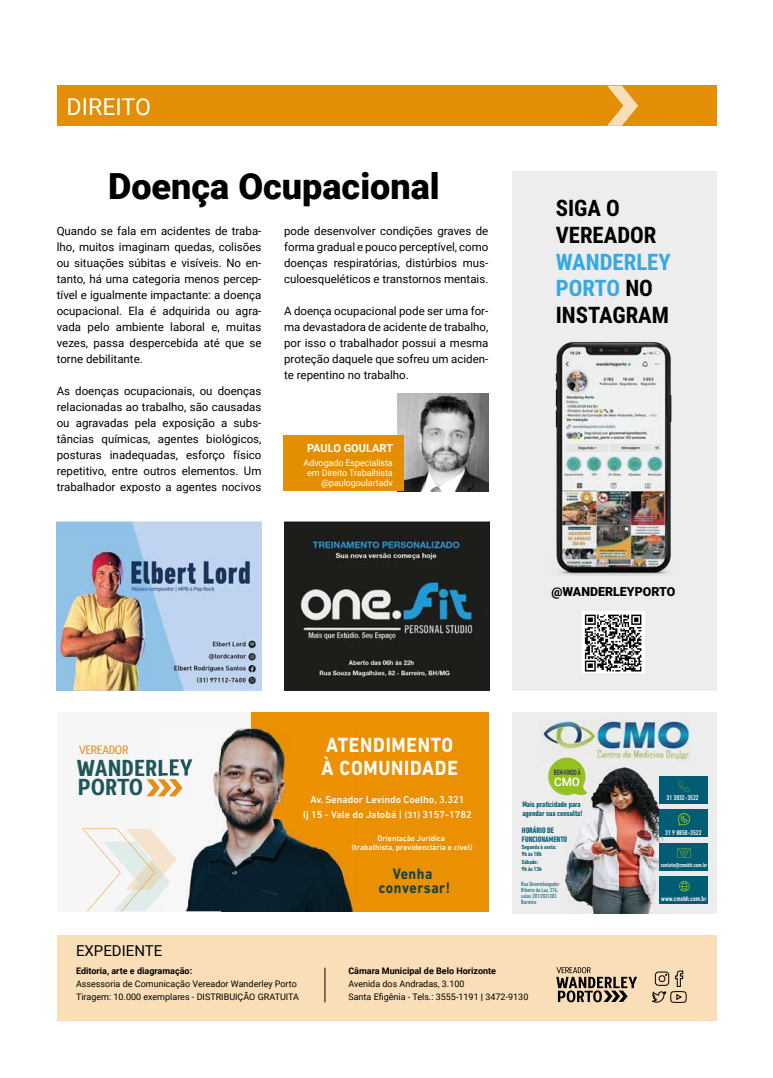
<style>
.page{position:relative;width:773px;height:1078px;background:#fff}
.page>*{position:absolute;margin:0;border:0;box-sizing:border-box;transform-origin:0 0}
.t1{font:900 36px "Roboto";color:#000}
.t2{font:23.2px "Roboto";color:#fff}
.t3{font:700 22.7px/26.7px "Roboto Condensed";color:#36a9e1}
.t4{font:700 22.7px/26.7px "Roboto Condensed";color:#000}
.t5{font:700 20.8px/22.5px "DIN Next LT Pro";letter-spacing:.04em;color:#fff;scale:.9 1}
.t6{font:700 20.2px "Specify PERSONAL Condensed";letter-spacing:.05em;color:#1e565c}
.t7{font:700 15.5px/13.9px "DIN Next LT Pro";letter-spacing:.04em;color:#144246;text-align:center;scale:.9 1}
.t8{font:15px "Roboto";color:#000}
.t9{font:900 12.4px "Roboto";color:#000}
.t10{font:500 11.7px "Roboto";color:#fff}
.t11{font:11.5px/16px "Roboto";color:#000;text-align:justify}
.t12{font:700 11px "Roboto";color:#fff}
.t13{font:500 10.6px "Specify PERSONAL Condensed";color:#e48f18}
.t14{font:500 10.3px/14.9px "DIN Next LT Pro";color:#fff;text-align:center}
.t15{font:9px/13px "Roboto";color:#000}
.t16{font:700 9px "Roboto";color:#000}
.t17{font:9px/10px "Roboto";letter-spacing:-.01em;color:#fff;text-align:right}
.t18{font:700 condensed 8.1px/9.1px "DIN Next LT Pro";color:#025c74}
.t19{font:500 8px/8.6px "DIN Next LT Pro";color:#fff;text-align:center}
.t20{font:500 7.8px "DIN Next LT Pro";color:#1d2a4c;scale:.58 1}
.t21{font:500 condensed 7.1px "DIN Next LT Pro";color:#fff}
.t22{font:condensed 6.1px/6.1px "DIN Next LT Pro";color:#025c74}
.t23{font:700 condensed 6.1px/7.1px "DIN Next LT Pro";color:#025c74}
.t24{font:500 condensed 6.1px "DIN Next LT Pro";color:#fff}
.s1{color:#000}
.s2{font-size:9.2px}
.s3{font-weight:900}
</style>
<div class="page">
<img style="left:57px;top:521px;width:204px;height:169px">
<div style="left:57px;top:85px;width:659px;height:40px;background:#e38e04"></div>
<div style="left:57px;top:934px;width:658px;height:86px;background:#fadeb8"></div>
<svg style="left:556px;top:967px;width:81px;height:35px"></svg>
<svg style="left:652px;top:970px;width:35px;height:33px"></svg>
<hr style="left:324px;top:967px;width:1px;height:35px;background:#000">
<div style="left:511px;top:711px;width:205px;height:202px;background:#ededed"></div>
<img style="left:592px;top:767px;width:61px;height:26px">
<img style="left:563px;top:793px;width:113px;height:120px">
<svg style="left:548px;top:763px;width:39px;height:33px"></svg>
<div style="left:549px;top:757px;width:35px;height:36px;background:#95c11f;border-radius:50%"></div>
<div style="left:659px;top:776px;width:49px;height:27px;background:#025c74"></div>
<svg style="left:678px;top:780px;width:11px;height:11px"></svg>
<div style="left:659px;top:809px;width:49px;height:27px;background:#025c74"></div>
<div style="left:659px;top:842px;width:49px;height:28px;background:#025c74"></div>
<div style="left:659px;top:876px;width:49px;height:27px;background:#025c74"></div>
<svg style="left:679px;top:881px;width:10px;height:10px"></svg>
<svg style="left:678px;top:813px;width:12px;height:12px"></svg>
<svg style="left:677px;top:848px;width:13px;height:9px"></svg>
<img style="left:543px;top:719px;width:147px;height:42px">
<img style="left:579px;top:757px;width:97px;height:6px">
<img style="left:554px;top:757px;width:25px;height:6px">
<svg style="left:607px;top:86px;width:31px;height:40px"></svg>
<div style="left:512px;top:171px;width:204px;height:519px;background:#ededed"></div>
<img style="left:582px;top:611px;width:62px;height:61px">
<img style="left:555px;top:341px;width:117px;height:234px">
<div style="left:57px;top:712px;width:224px;height:199px;background:#f6f6f6"></div>
<svg style="left:146px;top:779px;width:17px;height:17px"></svg>
<div style="left:251px;top:711px;width:238px;height:200px;background:#eb9000"></div>
<img style="left:163px;top:726px;width:192px;height:185px">
<img style="left:163px;top:779px;width:6px;height:17px">
<img style="left:169px;top:779px;width:13px;height:17px">
<img style="left:163px;top:759px;width:29px;height:16px">
<img style="left:164px;top:874px;width:6px;height:17px">
<img style="left:164px;top:843px;width:13px;height:31px">
<svg style="left:82px;top:828px;width:82px;height:83px"></svg>
<img style="left:397px;top:393px;width:91px;height:98px">
<div style="left:283px;top:435px;width:121px;height:56px;background:#e48f02"></div>
<img style="left:285px;top:521px;width:204px;height:169px">
<h2 class="t2" style="left:67px;top:90px;width:86px">DIREITO</h2>
<h1 class="t1" style="left:108px;top:161px;width:333px">Doença Ocupacional</h1>
<p class="t11" style="left:57px;top:222px;width:206px">Quando se fala em acidentes de traba&shy;lho, muitos imaginam quedas, colisões ou situações súbitas e visíveis. No en&shy;tanto, há uma categoria menos percep&shy;tível e igualmente impactante: a doença ocupacional. Ela é adquirida ou agra&shy;vada pelo ambiente laboral e, muitas vezes, passa despercebida até que se torne debilitante.</p>
<p class="t11" style="left:57px;top:382px;width:206px">As doenças ocupacionais, ou doenças relacionadas ao trabalho, são causadas ou agravadas pela exposição a subs&shy;tâncias químicas, agentes biológicos, posturas inadequadas, esforço físico repetitivo, entre outros elementos. Um trabalhador exposto a agentes nocivos</p>
<p class="t11" style="left:284px;top:222px;width:206px">pode desenvolver condições graves de forma gradual e pouco perceptível, como doenças respiratórias, distúrbios mus&shy;culoesqueléticos e transtornos mentais.</p>
<p class="t11" style="left:284px;top:302px;width:206px">A doença ocupacional pode ser uma for&shy;ma devastadora de acidente de trabalho, por isso o trabalhador possui a mesma proteção daquele que sofreu um aciden&shy;te repentino no trabalho.</p>
<p class="t12" style="left:307px;top:440px;width:87px">PAULO GOULART</p>
<p class="t17" style="left:303px;top:457px;width:91px">Advogado Especialista em Direito Trabalhista @paulogoulartadv</p>
<h3 class="t4" style="left:555px;top:194px;width:102px">SIGA O<br>VEREADOR</h3>
<h3 class="t3" style="left:555px;top:247px;width:116px">WANDERLEY<br>PORTO <span class="s1">NO<br>INSTAGRAM</span></h3>
<p class="t9" style="left:551px;top:583px;width:125px">@WANDERLEYPORTO</p>
<p class="t13" style="left:79px;top:742px;width:51px">VEREADOR</p>
<h3 class="t6" style="left:77px;top:753px;width:116px">WANDERLEY</h3>
<h3 class="t6" style="left:79px;top:773px;width:66px">PORTO</h3>
<h3 class="t5" style="left:321px;top:733px;width:153px">ATENDIMENTO<br>À COMUNIDADE</h3>
<p class="t14" style="left:303px;top:792px;width:170px">Av. Senador Levindo Coelho, 3.321<br>lj 15 - Vale do Jatobá | <span class="s2">(31)</span> 3157-1782</p>
<p class="t19" style="left:352px;top:834px;width:122px">Orientação Jurídica<br>(trabalhista, previdenciária e cível)</p>
<h3 class="t7" style="left:379px;top:866px;width:80px">Venha conversar!</h3>
<p class="t20" style="left:554px;top:767px;width:47px">BEM-VINDO À</p>
<p class="t10" style="left:554px;top:773px;width:27px">CMO</p>
<p class="t18" style="left:522px;top:799px;width:62px">Mais praticidade para agendar sua consulta!</p>
<p class="t18" style="left:522px;top:825px;width:47px">HORÁRIO DE<br>FUNCIONAMENTO</p>
<p class="t23" style="left:522px;top:843px;width:36px">Segunda à sexta:<br>9h às 18h<br>Sábado:<br>9h às 13h</p>
<p class="t22" style="left:521px;top:880px;width:40px">Rua Desembargador<br>Ribeiro da Luz, 274, salas 201/202/203<br>Barreiro</p>
<p class="t21" style="left:666px;top:793px;width:34px">31 3032-3522</p>
<p class="t21" style="left:665px;top:828px;width:38px">31 9 8850-3522</p>
<p class="t24" style="left:660px;top:861px;width:48px">contato@cmobh.com.br</p>
<p class="t21" style="left:661px;top:894px;width:47px">www.cmobh.com.br</p>
<h3 class="t8" style="left:76px;top:939px;width:88px">EXPEDIENTE</h3>
<p class="t16" style="left:76px;top:964px;width:118px">Editoria, arte e diagramação:</p>
<p class="t15" style="left:76px;top:976px;width:224px">Assessoria de Comunicação Vereador Wanderley Porto<br>Tiragem: 10.000 exemplares - DISTRIBUIÇÃO GRATUITA</p>
<p class="t16" style="left:348px;top:964px;width:149px">Câmara Municipal de Belo Horizonte</p>
<p class="t15" style="left:348px;top:976px;width:181px">Avenida dos Andradas, 3.100<br>Santa Efigênia - Tels.: 3555-1191 <span class="s3">|</span> 3472-9130</p>
</div>
